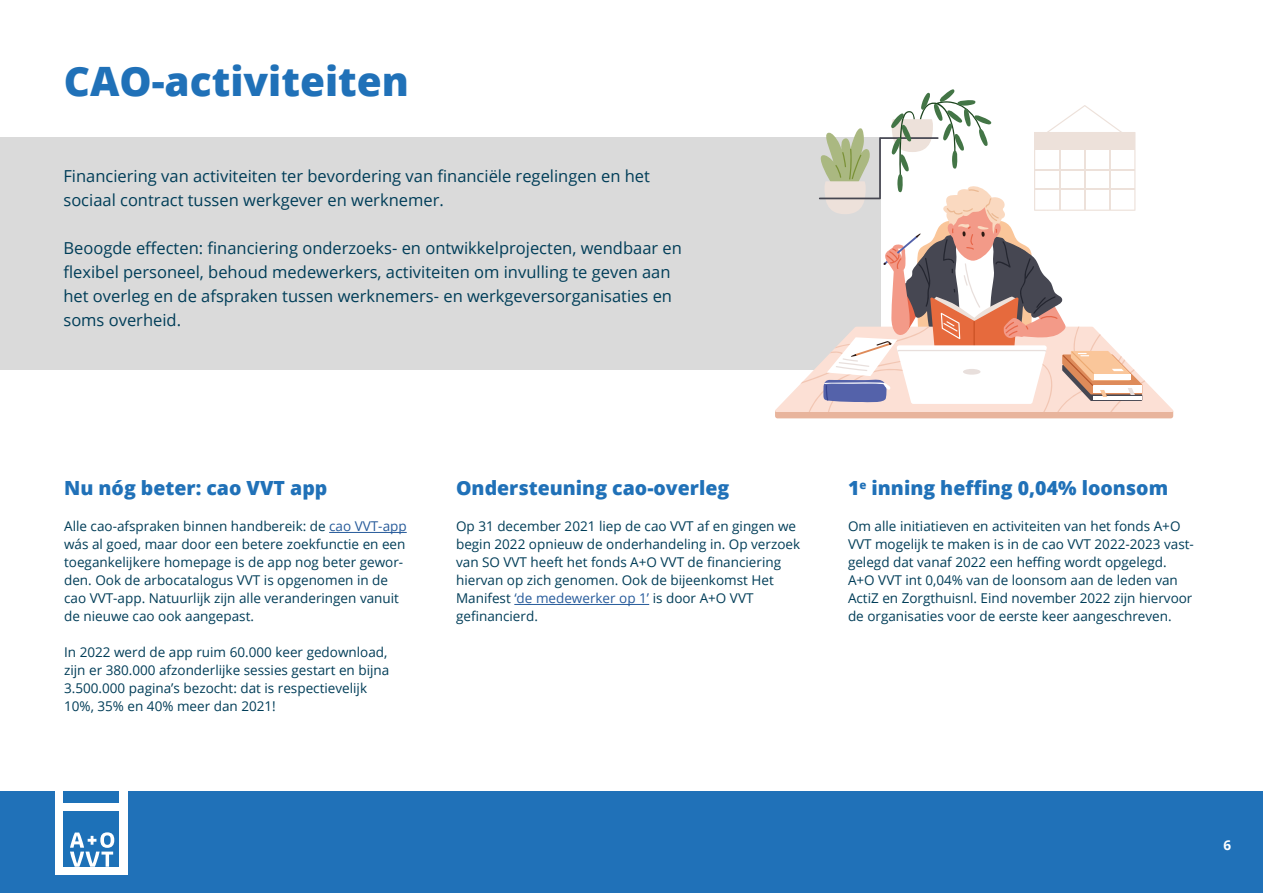
<style>
.page{position:relative;width:1263px;height:893px;background:#fff}
.page>*{position:absolute;margin:0;border:0;box-sizing:border-box;transform-origin:0 0}
.t1{font:800 40.5px "Open Sans";color:#2071b8}
.t2{font:800 19.5px "Open Sans";color:#2071b8}
.t3{font:16.5px/24px "Open Sans";color:#003d58}
.t4{font:13.5px/18px "Open Sans";color:#003d58}
.t5{font:700 13.5px "Open Sans";color:#fff}
.s1{color:#275b9b}
</style>
<div class="page">
<div style="left:0;top:791px;width:1263px;height:102px;background:#2071b8"></div>
<div style="left:55px;top:784px;width:73px;height:91px;background:#fff"></div>
<div style="left:64px;top:791px;width:55px;height:11px;background:#1d71b8"></div>
<div style="left:64px;top:811px;width:55px;height:55px;background:#1d71b8"></div>
<svg style="left:70px;top:832px;width:44px;height:34px"></svg>
<div style="left:0;top:138px;width:880px;height:232px;background:#dadada"></div>
<svg style="left:775px;top:89px;width:399px;height:329px"></svg>
<div style="left:1034px;top:133px;width:101px;height:17px;background:#ede1da"></div>
<hr style="left:1034px;top:169px;width:101px;height:1px;background:#ede1da">
<hr style="left:1034px;top:189px;width:101px;height:1px;background:#ede1da">
<hr style="left:1084px;top:148px;width:1px;height:62px;background:#ede1da">
<hr style="left:1109px;top:148px;width:1px;height:62px;background:#ede1da">
<hr style="left:1059px;top:148px;width:1px;height:62px;background:#ede1da">
<hr style="left:329px;top:532px;width:78px;height:1px;background:#275b9b">
<hr style="left:514px;top:604px;width:135px;height:1px;background:#275b9b">
<h1 class="t1" style="left:64px;top:50px;width:347px">CAO-activiteiten</h1>
<p class="t3" style="left:63px;top:164px;width:588px">Financiering van activiteiten ter bevordering van financiële regelingen en het sociaal contract tussen werkgever en werknemer.</p>
<p class="t3" style="left:63px;top:236px;width:620px">Beoogde effecten: financiering onderzoeks- en ontwikkelprojecten, wendbaar en flexibel personeel, behoud medewerkers, activiteiten om invulling te geven aan het overleg en de afspraken tussen werknemers- en werkgeversorganisaties en soms overheid.</p>
<h2 class="t2" style="left:64px;top:473px;width:265px">Nu nóg beter: cao VVT app</h2>
<p class="t4" style="left:64px;top:517px;width:344px">Alle cao-afspraken binnen handbereik: de <span class="s1">cao VVT-app </span>wás al goed, maar door een betere zoekfunctie en een toegankelijkere homepage is de app nog beter gewor&shy;den. Ook de arbocatalogus VVT is opgenomen in de cao VVT-app. Natuurlijk zijn alle veranderingen vanuit de nieuwe cao ook aangepast.</p>
<p class="t4" style="left:64px;top:643px;width:327px">In 2022 werd de app ruim 60.000 keer gedownload, zijn er 380.000 afzonderlijke sessies gestart en bijna 3.500.000 pagina’s bezocht: dat is respectievelijk 10%, 35% en 40% meer dan 2021!</p>
<h2 class="t2" style="left:456px;top:473px;width:275px">Ondersteuning cao-overleg</h2>
<p class="t4" style="left:456px;top:517px;width:346px">Op 31 december 2021 liep de cao VVT af en gingen we begin 2022 opnieuw de onderhandeling in. Op verzoek van SO VVT heeft het fonds A+O VVT de financiering hiervan op zich genomen. Ook de bijeenkomst Het Manifest <span class="s1">‘de medewerker op 1’</span> is door A+O VVT gefinancierd.</p>
<h2 class="t2" style="left:848px;top:473px;width:322px">1<sup>e</sup> inning heffing 0,04% loonsom</h2>
<p class="t4" style="left:848px;top:517px;width:347px">Om alle initiatieven en activiteiten van het fonds A+O VVT mogelijk te maken is in de cao VVT 2022-2023 vast&shy;gelegd dat vanaf 2022 een heffing wordt opgelegd.<br>A+O VVT int 0,04% van de loonsom aan de leden van ActiZ en Zorgthuisnl. Eind november 2022 zijn hiervoor de organisaties voor de eerste keer aangeschreven.</p>
<p class="t5" style="left:1223px;top:835px;width:9px">6</p>
</div>
